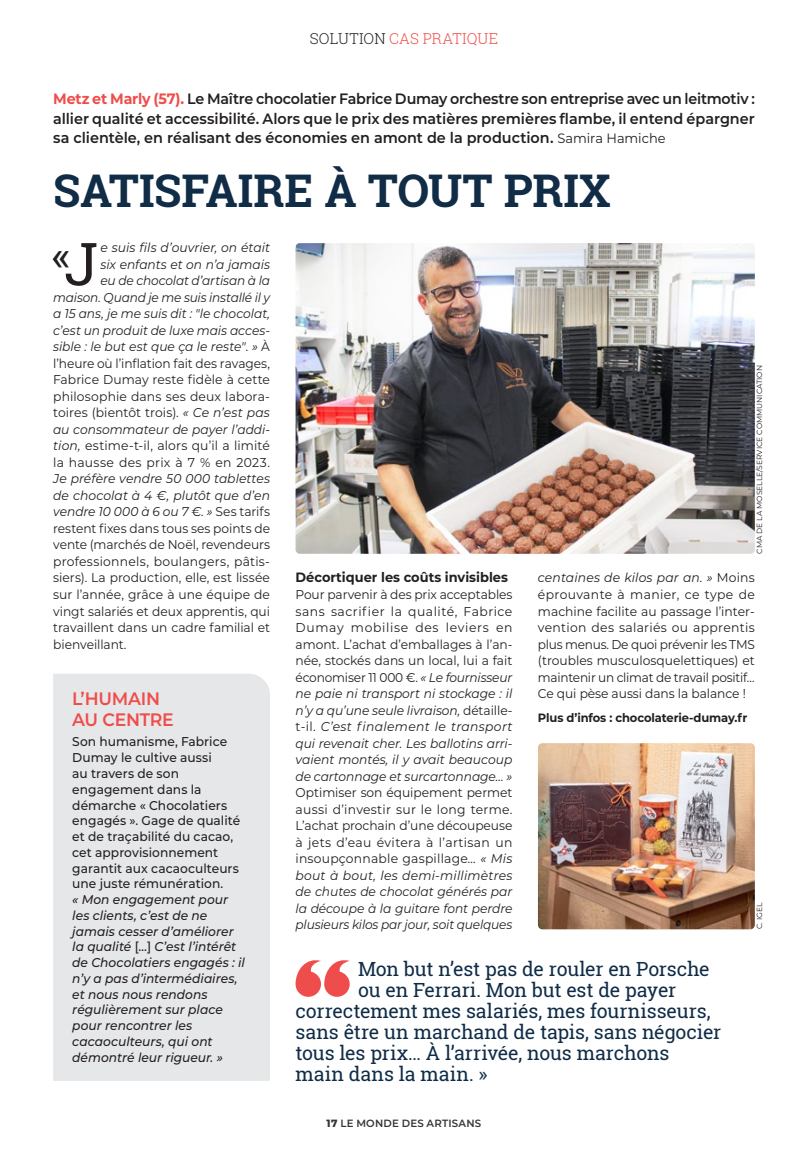
<style>
.page{position:relative;width:808px;height:1149px;background:#fff}
.page>*{position:absolute;margin:0;border:0;box-sizing:border-box;transform-origin:0 0}
.t1{font:700 45px "Roboto Slab";letter-spacing:-.005em;color:#102c47}
.t2{font:41.7px "Roboto Slab";color:#231f20}
.t3{font:19.5px "Roboto Slab";letter-spacing:-.005em;color:#102c47}
.t4{font:600 18px/21px "Montserrat";letter-spacing:-.015em;color:#ef4d4b;scale:.96 1}
.t5{font:600 15px/19.5px "Montserrat";color:#231f20;text-align:justify;scale:.95 1}
.t6{font:300 15px "Roboto Slab";color:#ef4d4b}
.t7{font:700 13.5px "Montserrat";color:#231f20;scale:.96 1}
.t8{font:12.75px/16.5px "Montserrat";letter-spacing:-.005em;color:#231f20;text-align:justify;scale:.96 1}
.t9{font:italic 12.75px/16.5px "Montserrat";letter-spacing:-.005em;color:#231f20;text-align:right}
.t10{font:italic 12.75px/16.5px "Montserrat";letter-spacing:-.005em;color:#231f20;text-align:justify;scale:.95 1}
.t11{font:12.75px/16.5px "Montserrat";letter-spacing:-.005em;color:#231f20;text-align:justify}
.t12{font:italic 500 12.75px/15.8px "Montserrat";color:#231f20;scale:.96 1}
.t13{font:500 12.75px/15.8px "Montserrat";letter-spacing:.005em;color:#231f20;scale:.96 1}
.t14{font:700 12px "Montserrat";letter-spacing:-.01em;color:#231f20;scale:.96 1}
.t15{font:600 10.5px "Montserrat";letter-spacing:.02em;color:#363536}
.t16{font:7.5px "Montserrat";color:#231f20}
.s1{color:#231f20}
.s2{font-weight:700;color:#ef4d4b}
.s3{font-weight:400;font-size:13.5px}
.s4{font-style:normal}
.s5{font-style:italic}
.s6{font-size:59.1px}
.s7{font-weight:800}
</style>
<div class="page">
<div style="left:53px;top:674px;width:217px;height:406px;background:#e6e7e9"></div>
<img style="left:296px;top:243px;width:459px;height:310px">
<svg style="left:296px;top:960px;width:54px;height:36px"></svg>
<img style="left:538px;top:743px;width:217px;height:186px">
<p class="t6" style="left:310px;top:28px;width:190px"><span class="s1">SOLUTION</span> CAS PRATIQUE</p>
<p class="t5" style="left:53px;top:88px;width:740px"><span class="s2">Metz et Marly (57).</span> Le Maître chocolatier Fabrice Dumay orchestre son entreprise avec un leitmotiv : allier qualité et accessibilité. Alors que le prix des matières premières flambe, il entend épargner sa clientèle, en réalisant des économies en amont de la production. <span class="s3">Samira Hamiche</span></p>
<h1 class="t1" style="left:53px;top:160px;width:559px">SATISFAIRE À TOUT PRIX</h1>
<p class="t9" style="left:53px;top:239px;width:218px">e suis fils d’ouvrier, on était<br>six enfants et on n’a jamais<br>eu de chocolat d’artisan à la maison. Quand je me suis installé il y a 15 ans, je me suis dit : "le chocolat, c’est un produit de luxe mais acces&shy;sible : le but est que ça le reste". » <span class="s4">À l’heure où l’inflation fait des ravages, Fabrice Dumay reste fidèle à cette philosophie dans ses deux labora&shy;toires (bientôt trois).</span> « Ce n’est pas au consommateur de payer l’addi&shy;tion, <span class="s4">estime-t-il, alors qu’il a limité la hausse des prix à 7 % en 2023.</span></p>
<p class="t8" style="left:53px;top:470px;width:227px"><span class="s5">Je préfère vendre 50 000 tablettes de chocolat à 4 €, plutôt que d’en vendre 10 000 à 6 ou 7 €. »</span> Ses tarifs restent fixes dans tous ses points de vente (marchés de Noël, revendeurs professionnels, boulangers, pâtis&shy;siers). La production, elle, est lissée sur l’année, grâce à une équipe de vingt salariés et deux apprentis, qui travaillent dans un cadre familial et bienveillant.</p>
<h2 class="t2" style="left:52px;top:226px;width:48px">«<span class="s6">J</span></h2>
<h3 class="t4" style="left:72px;top:687px;width:107px">L’HUMAIN<br>AU CENTRE</h3>
<p class="t13" style="left:72px;top:733px;width:176px">Son humanisme, Fabrice<br>Dumay le cultive aussi<br>au travers de son engagement dans la démarche « Chocolatiers engagés ». Gage de qualité et de traçabilité du cacao, cet approvisionnement garantit aux cacaoculteurs une juste rémunération.</p>
<p class="t12" style="left:72px;top:890px;width:181px">« Mon engagement pour les clients, c’est de ne jamais cesser d’améliorer la qualité <span class="s4">[…]</span> C’est l’intérêt de Chocolatiers engagés : il n’y a pas d’intermédiaires, et nous nous rendons régulièrement sur place pour rencontrer les cacaoculteurs, qui ont démontré leur rigueur. »</p>
<p class="t7" style="left:296px;top:567px;width:223px">Décortiquer les coûts invisibles</p>
<p class="t10" style="left:296px;top:585px;width:230px"><span class="s4">Pour parvenir à des prix acceptables sans sacrifier la qualité, Fabrice Dumay mobilise des leviers en amont. L’achat d’emballages à l’an&shy;née, stockés dans un local, lui a fait économiser 11 000 €.</span> « Le fournisseur ne paie ni transport ni stockage : il n’y a qu’une seule livraison, <span class="s4">détaille&shy;t-il.</span> C’est finalement le transport qui revenait cher. Les ballotins arri&shy;vaient montés, il y avait beaucoup de cartonnage et surcartonnage… »</p>
<p class="t8" style="left:296px;top:783px;width:228px">Optimiser son équipement permet aussi d’investir sur le long terme.<br>L’achat prochain d’une découpeuse à jets d’eau évitera à l’artisan un insoupçonnable gaspillage<span class="s5">… « Mis bout à bout, les demi-millimètres de chutes de chocolat générés par la découpe à la guitare font perdre plusieurs kilos par jour, soit quelques</span></p>
<p class="t16" style="left:754px;top:553px;width:190px;rotate:-90deg">CMA DE LA MOSELLE/SERVICE COMMUNICATION</p>
<p class="t11" style="left:538px;top:569px;width:218px"><span class="s5">centaines de kilos par an. »</span> Moins éprouvante à manier, ce type de machine facilite au passage l’inter&shy;vention des salariés ou apprentis plus menus. De quoi prévenir les TMS (troubles musculosquelettiques) et maintenir un climat de travail positif… Ce qui pèse aussi dans la balance !</p>
<p class="t14" style="left:538px;top:708px;width:220px">Plus d’infos : chocolaterie-dumay.fr</p>
<p class="t16" style="left:754px;top:929px;width:28px;rotate:-90deg">C. IGEL</p>
<h3 class="t3" style="left:358px;top:955px;width:353px">Mon but n’est pas de rouler en Porsche</h3>
<h3 class="t3" style="left:358px;top:976px;width:320px">ou en Ferrari. Mon but est de payer</h3>
<h3 class="t3" style="left:296px;top:997px;width:416px">correctement mes salariés, mes fournisseurs,</h3>
<h3 class="t3" style="left:296px;top:1018px;width:427px">sans être un marchand de tapis, sans négocier</h3>
<h3 class="t3" style="left:296px;top:1039px;width:375px">tous les prix… À l’arrivée, nous marchons</h3>
<h3 class="t3" style="left:296px;top:1060px;width:194px">main dans la main. »</h3>
<p class="t15" style="left:327px;top:1115px;width:156px"><span class="s7">17</span> LE MONDE DES ARTISANS</p>
</div>
